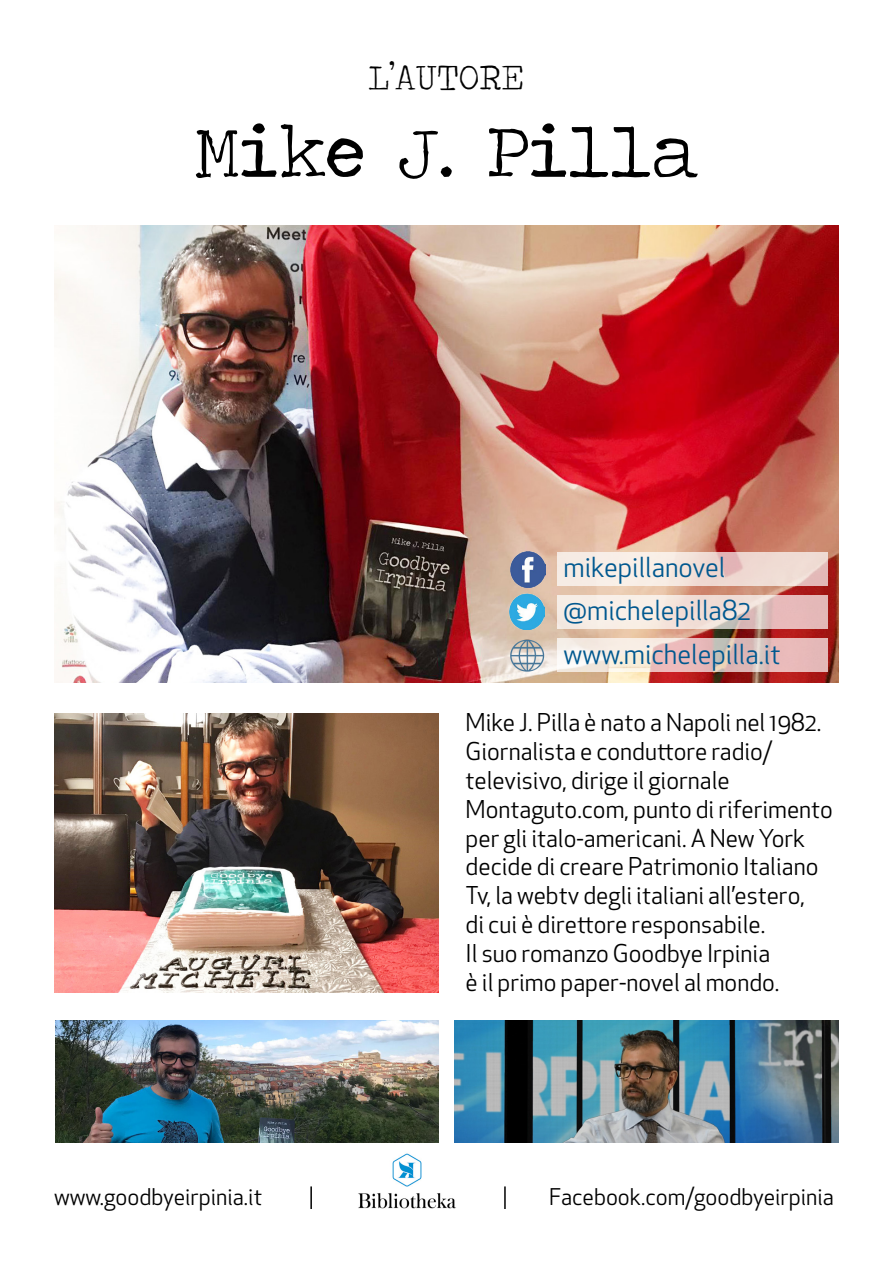
<style>
.page{position:relative;width:893px;height:1263px;background:#fff}
.page>*{position:absolute;margin:0;border:0;box-sizing:border-box;transform-origin:0 0}
.t1{font:75px "Traveling Typewriter";color:#000}
.t2{font:37.5px "Traveling Typewriter";color:#000}
.t3{font:27px/43.5px "Apex New";color:#00588f}
.t4{font:24px/28.8px "Apex New";color:#000}
.t5{font:22.5px "Apex New";color:#000}
</style>
<div class="page">
<img style="left:54px;top:225px;width:785px;height:457px">
<img style="left:54px;top:713px;width:385px;height:280px">
<img style="left:454px;top:1021px;width:385px;height:122px">
<img style="left:55px;top:1021px;width:384px;height:122px">
<img style="left:510px;top:551px;width:36px;height:36px">
<img style="left:509px;top:593px;width:35px;height:36px">
<img style="left:510px;top:639px;width:36px;height:34px">
<svg style="left:558px;top:552px;width:270px;height:33px;background:#f2e0d9"></svg>
<svg style="left:558px;top:595px;width:270px;height:33px;background:#eedad4"></svg>
<svg style="left:558px;top:639px;width:270px;height:33px;background:#eacdc9"></svg>
<img style="left:358px;top:1153px;width:98px;height:56px">
<hr style="left:310px;top:1186px;width:2px;height:23px;background:#000">
<hr style="left:504px;top:1186px;width:2px;height:23px;background:#000">
<h2 class="t2" style="left:369px;top:52px;width:157px">L’AUTORE</h2>
<h1 class="t1" style="left:194px;top:103px;width:506px">MIKE J. PILLA</h1>
<p class="t3" style="left:564px;top:545px;width:218px">mikepillanovel @michelepilla82 www.michelepilla.it</p>
<p class="t4" style="left:466px;top:708px;width:369px">Mike J. Pilla è nato a Napoli nel 1982.<br>Giornalista e conduttore radio/ televisivo, dirige il giornale Montaguto.com, punto di riferimento per gli italo-americani. A New York decide di creare Patrimonio Italiano Tv, la webtv degli italiani all’estero,<br>di cui è direttore responsabile.<br>Il suo romanzo Goodbye Irpinia<br>è il primo paper-novel al mondo.</p>
<p class="t5" style="left:54px;top:1183px;width:210px">www.goodbyeirpinia.it</p>
<p class="t5" style="left:549px;top:1183px;width:286px">Facebook.com/goodbyeirpinia</p>
</div>
